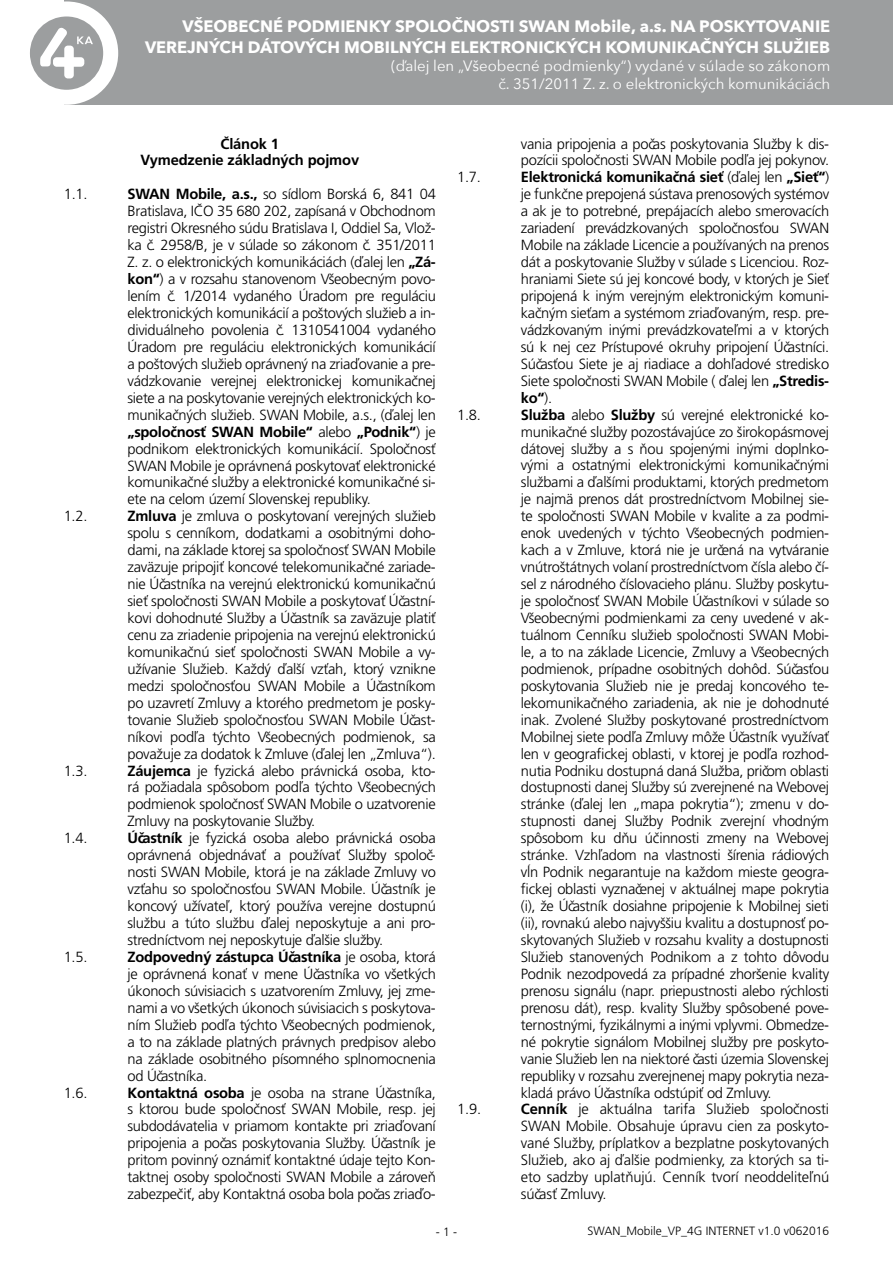
<style>
.page{position:relative;width:893px;height:1263px;background:#fff}
.page>*{position:absolute;margin:0;border:0;box-sizing:border-box;transform-origin:0 0}
.t1{font:700 16.5px/21.6px "Avenir Next";color:#fff;text-align:right}
.t2{font:15px/18px "Avenir Next";color:#fff;text-align:right}
.t3{font:300 14.7px/17px "Frutiger CE";letter-spacing:-.02em;color:#000;text-align:justify}
.t4{font:700 14.7px/17px "Frutiger CE";letter-spacing:-.01em;color:#000;text-align:center}
.t5{font:300 12px "Frutiger CE";color:#000}
.s1{font-weight:700}
</style>
<div class="page">
<div style="left:3px;top:0;width:890px;height:105px;background:#9c9e9f"></div>
<div style="left:15px;top:1px;width:103px;height:104px;background:#fff;border-radius:50%"></div>
<div style="left:0;top:0;width:64px;height:131px;background:#fff"></div>
<div style="left:30px;top:16px;width:73px;height:74px;background:#9c9e9f;border-radius:50%"></div>
<svg style="left:40px;top:27px;width:53px;height:51px"></svg>
<p class="t1" style="left:145px;top:15px;width:687px">VŠEOBECNÉ PODMIENKY SPOLOČNOSTI SWAN Mobile, a.s. NA POSKYTOVANIE<br>VEREJNÝCH DÁTOVÝCH MOBILNÝCH ELEKTRONICKÝCH KOMUNIKAČNÝCH SLUŽIEB</p>
<p class="t2" style="left:391px;top:57px;width:440px">(ďalej len „Všeobecné podmienky“) vydané v súlade so zákonom č. 351/2011 Z. z. o elektronických komunikáciách</p>
<p class="t4" style="left:140px;top:135px;width:220px">Článok 1<br>Vymedzenie základných pojmov</p>
<p class="t3" style="left:64px;top:186px;width:25px">1.1.</p>
<p class="t3" style="left:128px;top:186px;width:310px"><span class="s1">SWAN Mobile, a.s.,</span> so sídlom Borská 6, 841 04<br>Bratislava, IČO 35 680 202, zapísaná v Obchodnom registri Okresného súdu Bratislava I, Oddiel Sa, Vlož&shy;ka č. 2958/B, je v súlade so zákonom č. 351/2011<br>Z. z. o elektronických komunikáciách (ďalej len <span class="s1">„Zá&shy;kon“</span>) a v rozsahu stanovenom Všeobecným povo&shy;lením č. 1/2014 vydaného Úradom pre reguláciu elektronických komunikácií a poštových služieb a in&shy;dividuálneho povolenia č. 1310541004 vydaného Úradom pre reguláciu elektronických komunikácií a poštových služieb oprávnený na zriaďovanie a pre&shy;vádzkovanie verejnej elektronickej komunikačnej siete a na poskytovanie verejných elektronických ko&shy;munikačných služieb. SWAN Mobile, a.s., (ďalej len <span class="s1">„spoločnosť SWAN Mobile“</span> alebo <span class="s1">„Podnik“</span>) je podnikom elektronických komunikácií. Spoločnosť SWAN Mobile je oprávnená poskytovať elektronické komunikačné služby a elektronické komunikačné si&shy;ete na celom území Slovenskej republiky.</p>
<p class="t3" style="left:64px;top:508px;width:25px">1.2.</p>
<p class="t3" style="left:128px;top:508px;width:310px"><span class="s1">Zmluva</span> je zmluva o poskytovaní verejných služieb spolu s cenníkom, dodatkami a osobitnými doho&shy;dami, na základe ktorej sa spoločnosť SWAN Mobile zaväzuje pripojiť koncové telekomunikačné zariade&shy;nie Účastníka na verejnú elektronickú komunikačnú sieť spoločnosti SWAN Mobile a poskytovať Účastní&shy;kovi dohodnuté Služby a Účastník sa zaväzuje platiť cenu za zriadenie pripojenia na verejnú elektronickú komunikačnú sieť spoločnosti SWAN Mobile a vy&shy;užívanie Služieb. Každý ďalší vzťah, ktorý vznikne medzi spoločnosťou SWAN Mobile a Účastníkom po uzavretí Zmluvy a ktorého predmetom je posky&shy;tovanie Služieb spoločnosťou SWAN Mobile Účast&shy;níkovi podľa týchto Všeobecných podmienok, sa považuje za dodatok k Zmluve (ďalej len „Zmluva“).</p>
<p class="t3" style="left:64px;top:762px;width:25px">1.3.</p>
<p class="t3" style="left:128px;top:762px;width:310px"><span class="s1">Záujemca</span> je fyzická alebo právnická osoba, kto&shy;rá požiadala spôsobom podľa týchto Všeobecných podmienok spoločnosť SWAN Mobile o uzatvorenie Zmluvy na poskytovanie Služby.</p>
<p class="t3" style="left:64px;top:830px;width:25px">1.4.</p>
<p class="t3" style="left:128px;top:830px;width:310px"><span class="s1">Účastník</span> je fyzická osoba alebo právnická osoba oprávnená objednávať a používať Služby spoloč&shy;nosti SWAN Mobile, ktorá je na základe Zmluvy vo vzťahu so spoločnosťou SWAN Mobile. Účastník je koncový užívateľ, ktorý používa verejne dostupnú službu a túto službu ďalej neposkytuje a ani pro&shy;stredníctvom nej neposkytuje ďalšie služby.</p>
<p class="t3" style="left:64px;top:948px;width:25px">1.5.</p>
<p class="t3" style="left:128px;top:948px;width:310px"><span class="s1">Zodpovedný zástupca Účastníka</span> je osoba, ktorá je oprávnená konať v mene Účastníka vo všetkých úkonoch súvisiacich s uzatvorením Zmluvy, jej zme&shy;nami a vo všetkých úkonoch súvisiacich s poskytova&shy;ním Služieb podľa týchto Všeobecných podmienok, a to na základe platných právnych predpisov alebo na základe osobitného písomného splnomocnenia od Účastníka.</p>
<p class="t3" style="left:64px;top:1084px;width:25px">1.6.</p>
<p class="t3" style="left:128px;top:1084px;width:310px"><span class="s1">Kontaktná osoba</span> je osoba na strane Účastníka, s ktorou bude spoločnosť SWAN Mobile, resp. jej subdodávatelia v priamom kontakte pri zriaďovaní pripojenia a počas poskytovania Služby. Účastník je pritom povinný oznámiť kontaktné údaje tejto Kon&shy;taktnej osoby spoločnosti SWAN Mobile a zároveň zabezpečiť, aby Kontaktná osoba bola počas zriaďo-</p>
<p class="t3" style="left:521px;top:135px;width:310px">vania pripojenia a počas poskytovania Služby k dis&shy;pozícii spoločnosti SWAN Mobile podľa jej pokynov.</p>
<p class="t3" style="left:457px;top:169px;width:25px">1.7.</p>
<p class="t3" style="left:521px;top:169px;width:310px"><span class="s1">Elektronická komunikačná sieť</span> (ďalej len <span class="s1">„Sieť“</span>) je funkčne prepojená sústava prenosových systémov a ak je to potrebné, prepájacích alebo smerovacích zariadení prevádzkovaných spoločnosťou SWAN Mobile na základe Licencie a používaných na prenos dát a poskytovanie Služby v súlade s Licenciou. Roz&shy;hraniami Siete sú jej koncové body, v ktorých je Sieť pripojená k iným verejným elektronickým komuni&shy;kačným sieťam a systémom zriaďovaným, resp. pre&shy;vádzkovaným inými prevádzkovateľmi a v ktorých sú k nej cez Prístupové okruhy pripojení Účastníci.<br>Súčasťou Siete je aj riadiace a dohľadové stredisko Siete spoločnosti SWAN Mobile ( ďalej len <span class="s1">„Stredis&shy;ko“</span>).</p>
<p class="t3" style="left:457px;top:406px;width:25px">1.8.</p>
<p class="t3" style="left:521px;top:406px;width:310px"><span class="s1">Služba</span> alebo <span class="s1">Služby</span> sú verejné elektronické ko&shy;munikačné služby pozostávajúce zo širokopásmovej dátovej služby a s ňou spojenými inými doplnko&shy;vými a ostatnými elektronickými komunikačnými službami a ďalšími produktami, ktorých predmetom je najmä prenos dát prostredníctvom Mobilnej sie&shy;te spoločnosti SWAN Mobile v kvalite a za podmi&shy;enok uvedených v týchto Všeobecných podmien&shy;kach a v Zmluve, ktorá nie je určená na vytváranie vnútroštátnych volaní prostredníctvom čísla alebo čí&shy;sel z národného číslovacieho plánu. Služby poskytu&shy;je spoločnosť SWAN Mobile Účastníkovi v súlade so Všeobecnými podmienkami za ceny uvedené v ak&shy;tuálnom Cenníku služieb spoločnosti SWAN Mobi&shy;le, a to na základe Licencie, Zmluvy a Všeobecných podmienok, prípadne osobitných dohôd. Súčasťou poskytovania Služieb nie je predaj koncového te&shy;lekomunikačného zariadenia, ak nie je dohodnuté inak. Zvolené Služby poskytované prostredníctvom Mobilnej siete podľa Zmluvy môže Účastník využívať len v geografickej oblasti, v ktorej je podľa rozhod&shy;nutia Podniku dostupná daná Služba, pričom oblasti dostupnosti danej Služby sú zverejnené na Webovej stránke (ďalej len „mapa pokrytia“); zmenu v do&shy;stupnosti danej Služby Podnik zverejní vhodným spôsobom ku dňu účinnosti zmeny na Webovej stránke. Vzhľadom na vlastnosti šírenia rádiových vĺn Podnik negarantuje na každom mieste geogra&shy;fickej oblasti vyznačenej v aktuálnej mape pokrytia (i), že Účastník dosiahne pripojenie k Mobilnej sieti (ii), rovnakú alebo najvyššiu kvalitu a dostupnosť po&shy;skytovaných Služieb v rozsahu kvality a dostupnosti Služieb stanovených Podnikom a z tohto dôvodu Podnik nezodpovedá za prípadné zhoršenie kvality prenosu signálu (napr. priepustnosti alebo rýchlosti prenosu dát), resp. kvality Služby spôsobené pove&shy;ternostnými, fyzikálnymi a inými vplyvmi. Obmedze&shy;né pokrytie signálom Mobilnej služby pre poskyto&shy;vanie Služieb len na niektoré časti územia Slovenskej republiky v rozsahu zverejnenej mapy pokrytia neza&shy;kladá právo Účastníka odstúpiť od Zmluvy.</p>
<p class="t3" style="left:457px;top:1101px;width:26px">1.9.</p>
<p class="t3" style="left:521px;top:1101px;width:310px"><span class="s1">Cenník</span> je aktuálna tarifa Služieb spoločnosti SWAN Mobile. Obsahuje úpravu cien za poskyto&shy;vané Služby, príplatkov a bezplatne poskytovaných Služieb, ako aj ďalšie podmienky, za ktorých sa ti&shy;eto sadzby uplatňujú. Cenník tvorí neoddeliteľnú súčasť Zmluvy.</p>
<p class="t5" style="left:436px;top:1225px;width:23px">- 1 -</p>
<p class="t5" style="left:588px;top:1224px;width:243px">SWAN_Mobile_VP_4G INTERNET v1.0 v062016</p>
</div>
